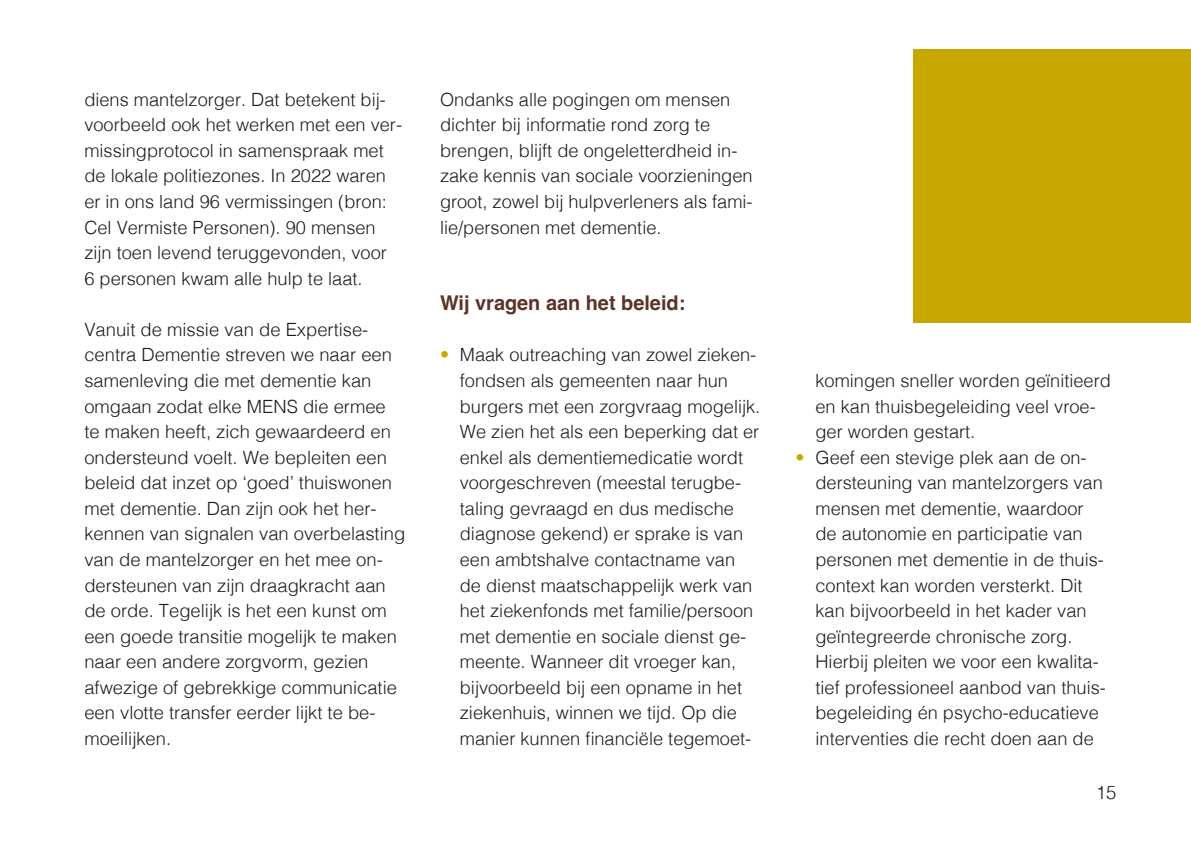
<style>
.page{position:relative;width:1191px;height:844px;background:#fff}
.page>*{position:absolute;margin:0;border:0;box-sizing:border-box;transform-origin:0 0}
.t1{font:700 20.3px "Helvetica";color:#5c3327}
.t2{font:300 18.55px "Helvetica";color:#1c1c1b}
.t3{font:300 18.2px/25.6px "Helvetica";color:#1c1c1b}
.s1{color:#c8a800}
</style>
<div class="page">
<div style="left:913px;top:50px;width:278px;height:272px;background:#c8a800"></div>
<p class="t3" style="left:84px;top:88px;width:319px">diens mantelzorger. Dat betekent bij&shy;voorbeeld ook het werken met een ver&shy;missingprotocol in samenspraak met de lokale politiezones. In 2022 waren er in ons land 96 vermissingen (bron:<br>Cel Vermiste Personen). 90 mensen zijn toen levend teruggevonden, voor<br>6 personen kwam alle hulp te laat.</p>
<p class="t3" style="left:84px;top:318px;width:322px">Vanuit de missie van de Expertise&shy;centra Dementie streven we naar een samenleving die met dementie kan omgaan zodat elke MENS die ermee te maken heeft, zich gewaardeerd en ondersteund voelt. We bepleiten een beleid dat inzet op ‘goed’ thuiswonen met dementie. Dan zijn ook het her&shy;kennen van signalen van overbelasting van de mantelzorger en het mee on&shy;dersteunen van zijn draagkracht aan de orde. Tegelijk is het een kunst om een goede transitie mogelijk te maken naar een andere zorgvorm, gezien afwezige of gebrekkige communicatie een vlotte transfer eerder lijkt te be&shy;moeilijken.</p>
<p class="t3" style="left:440px;top:88px;width:314px">Ondanks alle pogingen om mensen dichter bij informatie rond zorg te brengen, blijft de ongeletterdheid in&shy;zake kennis van sociale voorzieningen groot, zowel bij hulpverleners als fami&shy;lie/personen met dementie.</p>
<p class="t1" style="left:440px;top:295px;width:247px">Wij vragen aan het beleid:</p>
<p class="t3" style="left:460px;top:344px;width:302px;text-indent:-20px"><span class="s1">•</span> Maak outreaching van zowel zieken&shy;fondsen als gemeenten naar hun burgers met een zorgvraag mogelijk.<br>We zien het als een beperking dat er enkel als dementiemedicatie wordt voorgeschreven (meestal terugbe&shy;taling gevraagd en dus medische diagnose gekend) er sprake is van een ambtshalve contactname van de dienst maatschappelijk werk van het ziekenfonds met familie/persoon met dementie en sociale dienst ge&shy;meente. Wanneer dit vroeger kan, bijvoorbeeld bij een opname in het ziekenhuis, winnen we tijd. Op die manier kunnen financiële tegemoet-</p>
<p class="t3" style="left:815px;top:369px;width:297px">komingen sneller worden geïnitieerd en kan thuisbegeleiding veel vroe&shy;ger worden gestart.</p>
<p class="t3" style="left:815px;top:446px;width:292px;text-indent:-20px"><span class="s1">•</span> Geef een stevige plek aan de on&shy;dersteuning van mantelzorgers van mensen met dementie, waardoor de autonomie en participatie van personen met dementie in de thuis&shy;context kan worden versterkt. Dit kan bijvoorbeeld in het kader van geïntegreerde chronische zorg.<br>Hierbij pleiten we voor een kwalita&shy;tief professioneel aanbod van thuis&shy;begeleiding én psycho-educatieve interventies die recht doen aan de</p>
<p class="t2" style="left:1096px;top:785px;width:22px">15</p>
</div>
